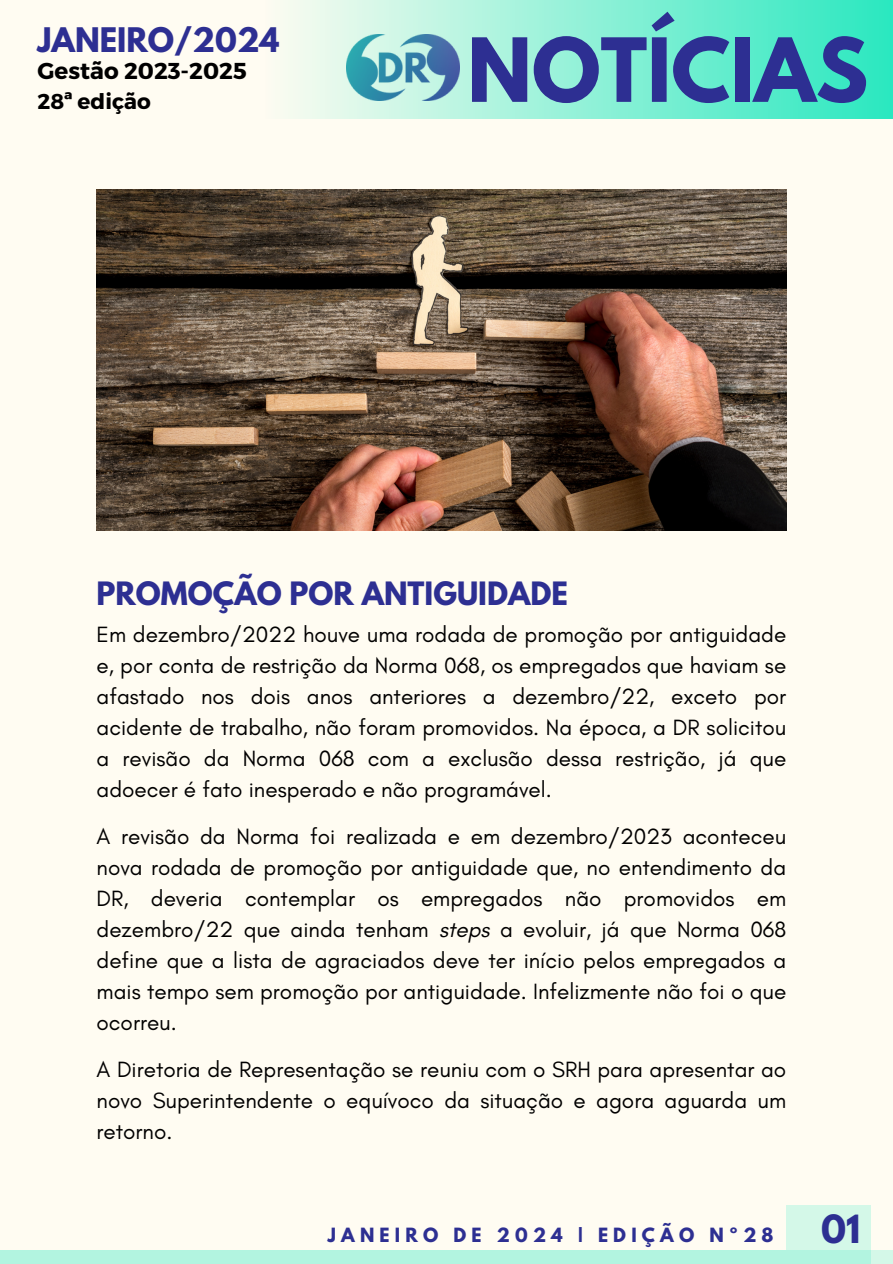
<style>
.page{position:relative;width:893px;height:1264px;background:#fff}
.page>*{position:absolute;margin:0;border:0;box-sizing:border-box;transform-origin:0 0}
.t1{font:700 78.3px "League Spartan";color:#2d2f92}
.t2{font:700 34.5px "League Spartan";color:#2d2f92}
.t3{font:700 30px "League Spartan";color:#2d2f92}
.t4{font:700 28.5px "League Spartan";color:#2d2f92}
.t5{font:700 22.95px "Montserrat";color:#000}
.t6{font:22.5px/31px "Glacial Indifference";color:#000;text-align:justify}
.t7{font:700 21.45px "Montserrat";color:#000}
.t8{font:700 17.4px "League Spartan";letter-spacing:.3em;color:#2d2f92}
.s1{font-style:italic}
</style>
<div class="page">
<div style="left:0;top:0;width:892px;height:1263px;background:#fffcf2"></div>
<div style="left:265px;top:0;width:627px;height:119px;background:linear-gradient(to right,#fdfbf1,#2ae8c0)"></div>
<img style="left:346px;top:34px;width:114px;height:67px">
<div style="left:0;top:1250px;width:892px;height:13px;background:#d4f8e8"></div>
<div style="left:0;top:1250px;width:871px;height:13px;background:#b2f4e0"></div>
<div style="left:786px;top:1205px;width:85px;height:45px;background:#d4f8e8"></div>
<img style="left:96px;top:190px;width:690px;height:341px">
<p class="t3" style="left:37px;top:25px;width:244px">JANEIRO/2024</p>
<p class="t5" style="left:37px;top:56px;width:211px">Gestão 2023-2025</p>
<p class="t7" style="left:37px;top:88px;width:115px">28ª edição</p>
<p class="t1" style="left:467px;top:31px;width:402px">NOTÍCIAS</p>
<p class="t4" style="left:96px;top:580px;width:473px">PROMOÇÃO POR ANTIGUIDADE</p>
<p class="t6" style="left:96px;top:618px;width:691px">Em dezembro/2022 houve uma rodada de promoção por antiguidade e, por conta de restrição da Norma 068, os empregados que haviam se afastado nos dois anos anteriores a dezembro/22, exceto por acidente de trabalho, não foram promovidos. Na época, a DR solicitou a revisão da Norma 068 com a exclusão dessa restrição, já que adoecer é fato inesperado e não programável.</p>
<p class="t6" style="left:96px;top:820px;width:691px">A revisão da Norma foi realizada e em dezembro/2023 aconteceu nova rodada de promoção por antiguidade que, no entendimento da DR, deveria contemplar os empregados não promovidos em dezembro/22 que ainda tenham <span class="s1">steps</span> a evoluir, já que Norma 068 define que a lista de agraciados deve ter início pelos empregados a mais tempo sem promoção por antiguidade. Infelizmente não foi o que ocorreu.</p>
<p class="t6" style="left:96px;top:1053px;width:691px">A Diretoria de Representação se reuniu com o SRH para apresentar ao novo Superintendente o equívoco da situação e agora aguarda um retorno.</p>
<p class="t8" style="left:328px;top:1226px;width:447px">JANEIRO DE 2024 | EDIÇÃO Nº28</p>
<p class="t2" style="left:821px;top:1211px;width:41px">01</p>
</div>
